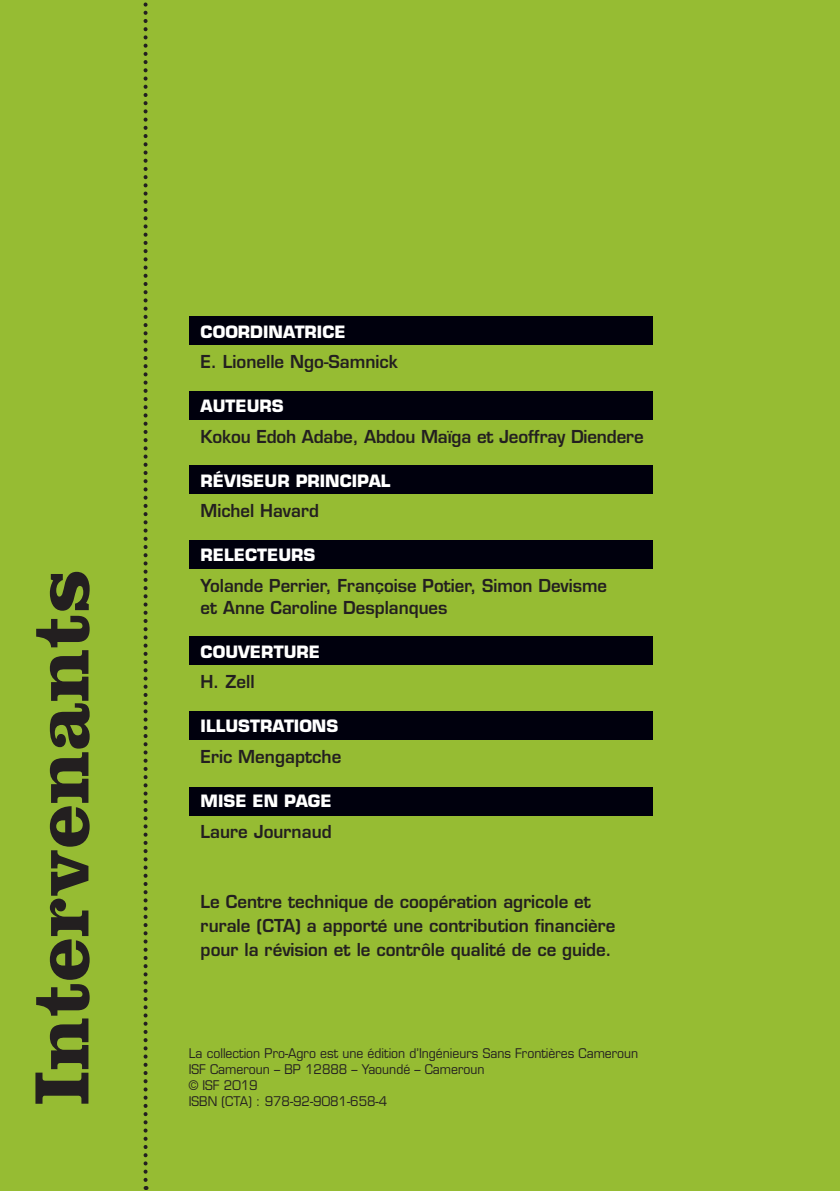
<style>
.page{position:relative;width:840px;height:1191px;background:#fff}
.page>*{position:absolute;margin:0;border:0;box-sizing:border-box;transform-origin:0 0}
.t1{font:700 79.8px "Clarendon LT Std";color:#231f20}
.t2{font:600 17.4px/24px "Eurostile LT Std";color:#231f20}
.t3{font:600 17.4px/22px "Eurostile LT Std";color:#231f20;scale:.96 1}
.t4{font:700 16.6px "Eurostile LT Std";color:#fff}
.t5{font:13px "Eurostile LT Std";color:#231f20;scale:.94 1}
</style>
<div class="page">
<div style="left:0;top:0;width:839px;height:1191px;background:#96bc33"></div>
<svg style="left:143px;top:2px;width:4px;height:1178px"></svg>
<div style="left:189px;top:787px;width:463px;height:28px;background:#00000d"></div>
<div style="left:189px;top:391px;width:463px;height:29px;background:#00000d"></div>
<div style="left:189px;top:466px;width:463px;height:28px;background:#00000d"></div>
<div style="left:189px;top:540px;width:463px;height:28px;background:#00000d"></div>
<div style="left:189px;top:636px;width:463px;height:29px;background:#00000d"></div>
<div style="left:189px;top:711px;width:463px;height:29px;background:#00000d"></div>
<div style="left:189px;top:317px;width:463px;height:28px;background:#00000d"></div>
<p class="t1" style="left:13px;top:1106px;width:538px;rotate:-90deg">Intervenants</p>
<p class="t4" style="left:200px;top:321px;width:146px">COORDINATRICE</p>
<p class="t2" style="left:200px;top:350px;width:199px">E. Lionelle Ngo-Samnick</p>
<p class="t4" style="left:200px;top:396px;width:85px">AUTEURS</p>
<p class="t2" style="left:200px;top:424px;width:444px">Kokou Edoh Adabe, Abdou Maïga et Jeoffray Diendere</p>
<p class="t4" style="left:200px;top:470px;width:191px">RÉVISEUR PRINCIPAL</p>
<p class="t3" style="left:200px;top:500px;width:125px">Michel Havard</p>
<p class="t4" style="left:200px;top:545px;width:116px">RELECTEURS</p>
<p class="t3" style="left:200px;top:574px;width:424px">Yolande Perrier, Françoise Potier, Simon Devisme et Anne Caroline Desplanques</p>
<p class="t4" style="left:200px;top:641px;width:121px">COUVERTURE</p>
<p class="t2" style="left:200px;top:670px;width:55px">H. Zell</p>
<p class="t4" style="left:200px;top:716px;width:139px">ILLUSTRATIONS</p>
<p class="t2" style="left:200px;top:744px;width:142px">Eric Mengaptche</p>
<p class="t4" style="left:200px;top:790px;width:133px">MISE EN PAGE</p>
<p class="t2" style="left:200px;top:819px;width:132px">Laure Journaud</p>
<p class="t2" style="left:200px;top:889px;width:416px">Le Centre technique de coopération agricole et rurale (CTA) a apporté une contribution financière pour la révision et le contrôle qualité de ce guide.</p>
<p class="t5" style="left:189px;top:1045px;width:479px">La collection Pro-Agro est une édition d’Ingénieurs Sans Frontières Cameroun</p>
<p class="t5" style="left:189px;top:1061px;width:316px">ISF Cameroun – BP 12888 – Yaoundé – Cameroun</p>
<p class="t5" style="left:189px;top:1077px;width:75px">© ISF 2019</p>
<p class="t5" style="left:189px;top:1093px;width:212px">ISBN (CTA) : 978-92-9081-658-4</p>
</div>
